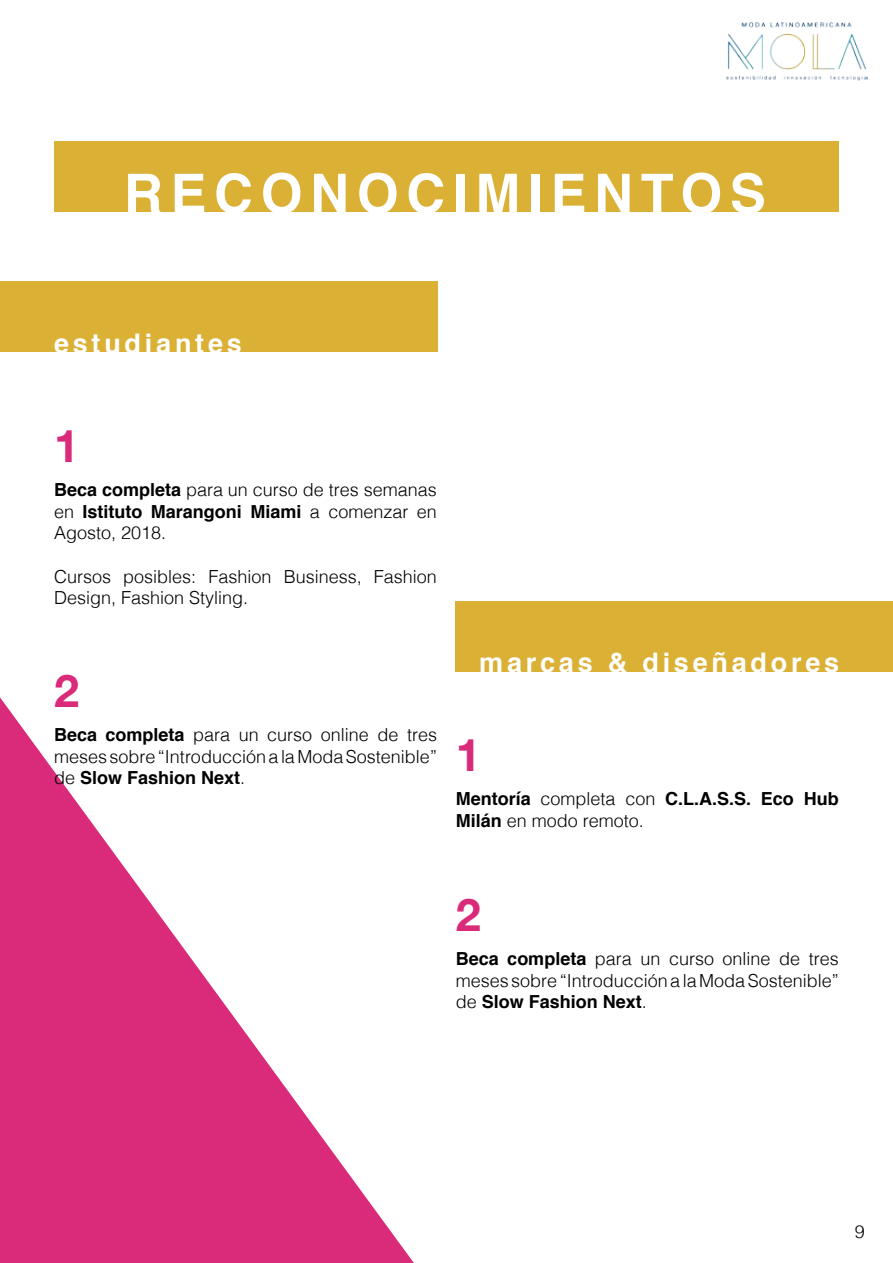
<style>
.page{position:relative;width:893px;height:1263px;background:#fff}
.page>*{position:absolute;margin:0;border:0;box-sizing:border-box;transform-origin:0 0}
.t1{font:700 54px "Helvetica";letter-spacing:.14em;color:#fff}
.t2{font:700 45px "Helvetica Neue";color:#d92b79}
.t3{font:700 27px "Helvetica";letter-spacing:.14em;color:#fff}
.t4{font:300 18px/21.6px "Helvetica";color:#000;text-align:justify}
.t5{font:700 18px/21.6px "Helvetica";color:#000}
.s1{font-weight:700}
.s2{font-weight:300}
</style>
<div class="page">
<img style="left:727px;top:22px;width:140px;height:59px">
<div style="left:54px;top:141px;width:785px;height:71px;background:#dab035"></div>
<div style="left:0;top:282px;width:437px;height:70px;background:#dab035"></div>
<div style="left:455px;top:601px;width:438px;height:71px;background:#dab035"></div>
<svg style="left:0;top:697px;width:414px;height:566px"></svg>
<h1 class="t1" style="left:124px;top:150px;width:643px">RECONOCIMIENTOS</h1>
<h3 class="t3" style="left:54px;top:322px;width:189px">estudiantes</h3>
<h2 class="t2" style="left:54px;top:411px;width:27px">1</h2>
<p class="t4" style="left:54px;top:478px;width:384px"><span class="s1">Beca completa</span> para un curso de tres semanas en <span class="s1">Istituto Marangoni Miami</span> a comenzar en Agosto, 2018.</p>
<p class="t4" style="left:54px;top:564px;width:384px">Cursos posibles: Fashion Business, Fashion<br>Design, Fashion Styling.</p>
<h2 class="t2" style="left:54px;top:656px;width:27px">2</h2>
<p class="t4" style="left:54px;top:722px;width:384px"><span class="s1">Beca completa</span> para un curso online de tres meses sobre “Introducción a la Moda Sostenible” de <span class="s1">Slow Fashion Next</span>.</p>
<h3 class="t3" style="left:479px;top:640px;width:361px">marcas &amp; diseñadores</h3>
<h2 class="t2" style="left:456px;top:720px;width:27px">1</h2>
<p class="t5" style="left:456px;top:788px;width:384px">Mentoría <span class="s2">completa con</span> C.L.A.S.S. Eco Hub<br>Milán <span class="s2">en modo remoto.</span></p>
<h2 class="t2" style="left:456px;top:880px;width:27px">2</h2>
<p class="t4" style="left:456px;top:946px;width:384px"><span class="s1">Beca completa</span> para un curso online de tres meses sobre “Introducción a la Moda Sostenible” de <span class="s1">Slow Fashion Next</span>.</p>
<p class="t4" style="left:855px;top:1219px;width:12px">9</p>
</div>
